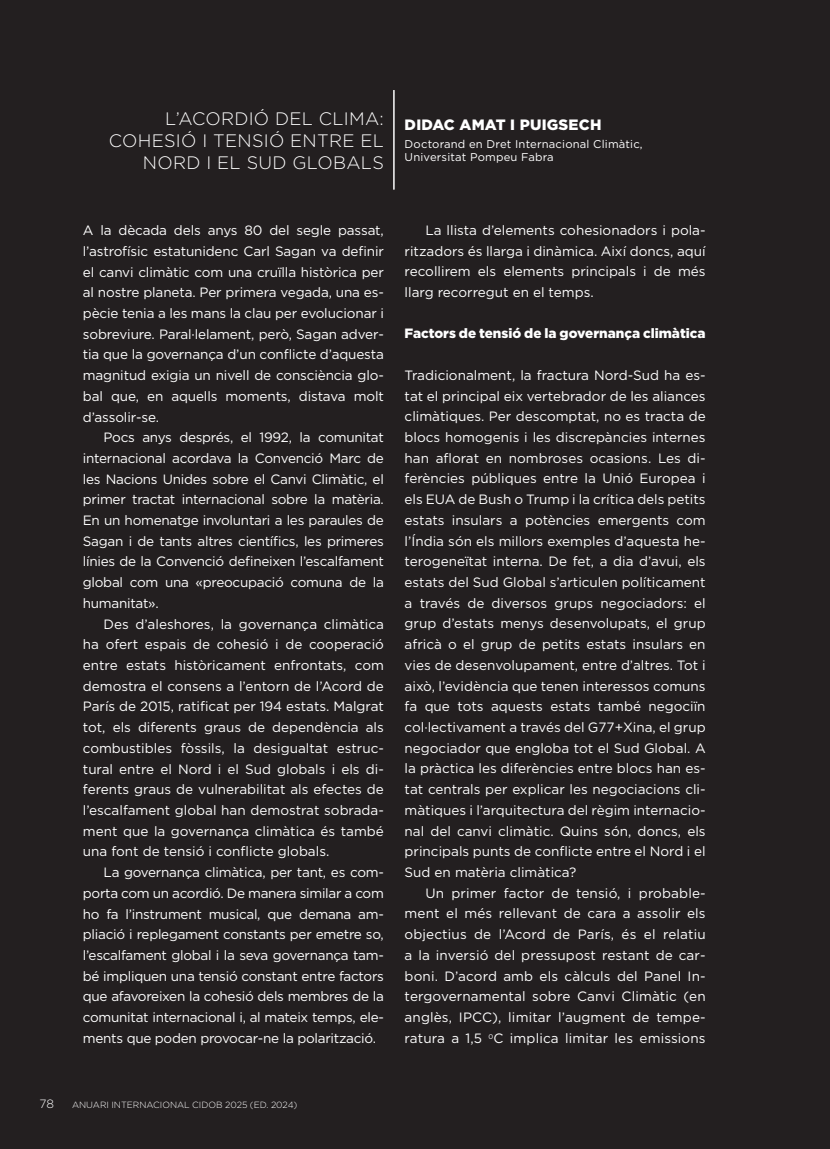
<style>
.page{position:relative;width:830px;height:1149px;background:#fff}
.page>*{position:absolute;margin:0;border:0;box-sizing:border-box;transform-origin:0 0}
.t1{font:300 18px/21.6px "Gotham";letter-spacing:.015em;color:#fff;text-align:right}
.t2{font:900 15px "Gotham";letter-spacing:.015em;color:#fff}
.t3{font:13.5px/20.7px "Gotham";letter-spacing:-.005em;color:#fff;text-align:justify}
.t4{font:900 13.5px "Gotham";color:#fff}
.t5{font:300 12px "Gotham";color:#fff}
.t6{font:11.25px/13.5px "Gotham";letter-spacing:.015em;color:#fff}
.t7{font:300 9px "Gotham";color:#fff}
</style>
<div class="page">
<div style="left:0;top:0;width:829px;height:1148px;background:#231f20"></div>
<hr style="left:393px;top:90px;width:1px;height:99px;background:#fff">
<h1 class="t1" style="left:109px;top:108px;width:276px">L’ACORDIÓ DEL CLIMA:<br>COHESIÓ I TENSIÓ ENTRE EL<br>NORD I EL SUD GLOBALS</h1>
<p class="t2" style="left:404px;top:114px;width:198px">DIDAC AMAT I PUIGSECH</p>
<p class="t6" style="left:404px;top:137px;width:239px">Doctorand en Dret Internacional Climàtic,<br>Universitat Pompeu Fabra</p>
<p class="t3" style="left:83px;top:219px;width:302px">A la dècada dels anys 80 del segle passat, l’astrofísic estatunidenc Carl Sagan va definir el canvi climàtic com una cruïlla històrica per al nostre planeta. Per primera vegada, una es&shy;pècie tenia a les mans la clau per evolucionar i sobreviure. Paral·lelament, però, Sagan adver&shy;tia que la governança d’un conflicte d’aquesta magnitud exigia un nivell de consciència glo&shy;bal que, en aquells moments, distava molt d’assolir-se.</p>
<p class="t3" style="left:83px;top:426px;width:302px;text-indent:21px">Pocs anys després, el 1992, la comunitat internacional acordava la Convenció Marc de les Nacions Unides sobre el Canvi Climàtic, el primer tractat internacional sobre la matèria.<br>En un homenatge involuntari a les paraules de Sagan i de tants altres científics, les primeres línies de la Convenció defineixen l’escalfament global com una «preocupació comuna de la humanitat».</p>
<p class="t3" style="left:83px;top:613px;width:302px;text-indent:21px">Des d’aleshores, la governança climàtica ha ofert espais de cohesió i de cooperació entre estats històricament enfrontats, com demostra el consens a l’entorn de l’Acord de París de 2015, ratificat per 194 estats. Malgrat tot, els diferents graus de dependència als combustibles fòssils, la desigualtat estruc&shy;tural entre el Nord i el Sud globals i els di&shy;ferents graus de vulnerabilitat als efectes de l’escalfament global han demostrat sobrada&shy;ment que la governança climàtica és també una font de tensió i conflicte globals.</p>
<p class="t3" style="left:83px;top:861px;width:302px;text-indent:21px">La governança climàtica, per tant, es com&shy;porta com un acordió. De manera similar a com ho fa l’instrument musical, que demana am&shy;pliació i replegament constants per emetre so, l’escalfament global i la seva governança tam&shy;bé impliquen una tensió constant entre factors que afavoreixen la cohesió dels membres de la comunitat internacional i, al mateix temps, ele&shy;ments que poden provocar-ne la polarització.</p>
<p class="t5" style="left:40px;top:1095px;width:16px">78</p>
<p class="t7" style="left:72px;top:1098px;width:227px">ANUARI INTERNACIONAL CIDOB 2025 (ED. 2024)</p>
<p class="t3" style="left:404px;top:219px;width:302px;text-indent:21px">La llista d’elements cohesionadors i pola&shy;ritzadors és llarga i dinàmica. Així doncs, aquí recollirem els elements principals i de més llarg recorregut en el temps.</p>
<p class="t4" style="left:404px;top:324px;width:302px">Factors de tensió de la governança climàtica</p>
<p class="t3" style="left:404px;top:364px;width:302px">Tradicionalment, la fractura Nord-Sud ha es&shy;tat el principal eix vertebrador de les aliances climàtiques. Per descomptat, no es tracta de blocs homogenis i les discrepàncies internes han aflorat en nombroses ocasions. Les di&shy;ferències públiques entre la Unió Europea i els EUA de Bush o Trump i la crítica dels petits estats insulars a potències emergents com l’Índia són els millors exemples d’aquesta he&shy;terogeneïtat interna. De fet, a dia d’avui, els estats del Sud Global s’articulen políticament a través de diversos grups negociadors: el grup d’estats menys desenvolupats, el grup africà o el grup de petits estats insulars en vies de desenvolupament, entre d’altres. Tot i això, l’evidència que tenen interessos comuns fa que tots aquests estats també negociïn col·lectivament a través del G77+Xina, el grup negociador que engloba tot el Sud Global. A la pràctica les diferències entre blocs han es&shy;tat centrals per explicar les negociacions cli&shy;màtiques i l’arquitectura del règim internacio&shy;nal del canvi climàtic. Quins són, doncs, els principals punts de conflicte entre el Nord i el Sud en matèria climàtica?</p>
<p class="t3" style="left:404px;top:882px;width:302px;text-indent:21px">Un primer factor de tensió, i probable&shy;ment el més rellevant de cara a assolir els objectius de l’Acord de París, és el relatiu a la inversió del pressupost restant de car&shy;boni. D’acord amb els càlculs del Panel In&shy;tergovernamental sobre Canvi Climàtic (en anglès, IPCC), limitar l’augment de tempe&shy;ratura a 1,5 <sup>0</sup>C implica limitar les emissions</p>
</div>
